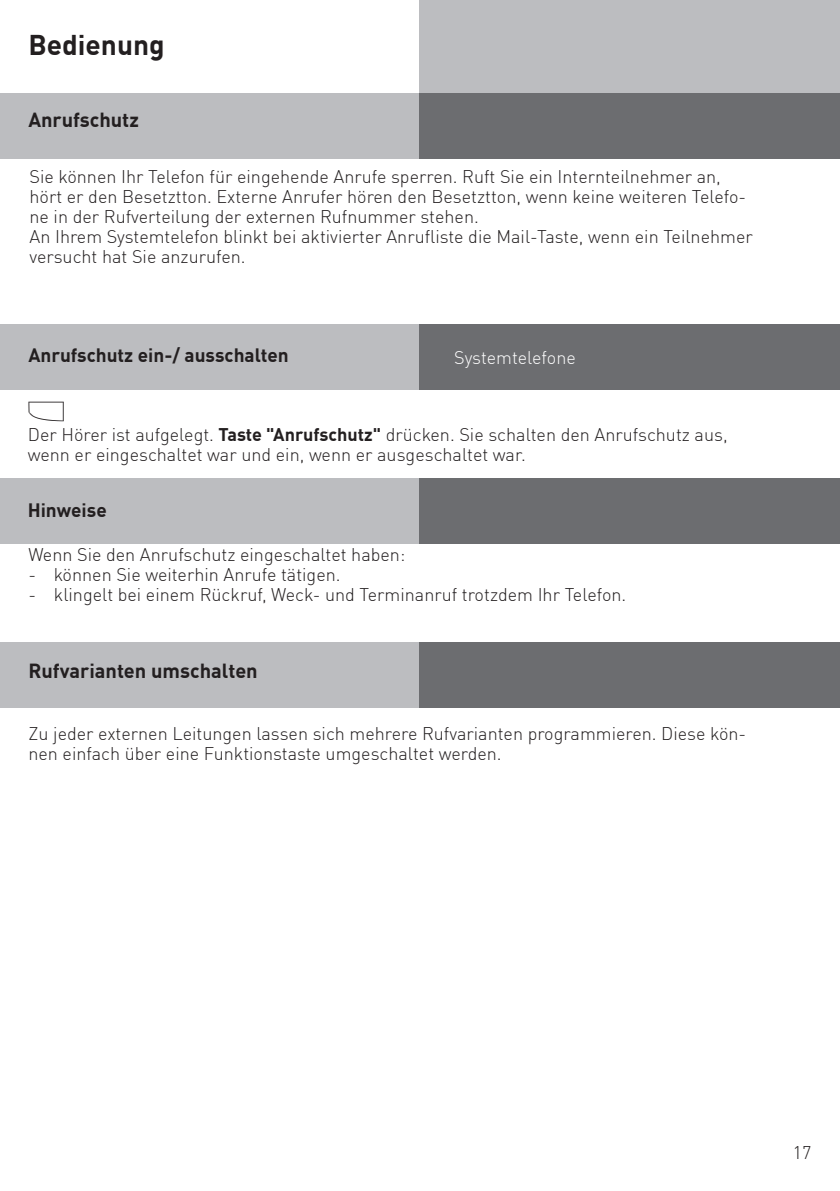
<style>
.page{position:relative;width:840px;height:1191px;background:#fff}
.page>*{position:absolute;margin:0;border:0;box-sizing:border-box;transform-origin:0 0}
.t1{font:32px "ST30";color:#231f20}
.t2{font:700 28px "DIN Offc";color:#231f20}
.t3{font:700 20px "DIN Offc";color:#231f20}
.t4{font:700 19px "DIN Offc";color:#231f20}
.t5{font:300 18px/20px "DIN Offc";color:#231f20}
.t6{font:300 18px "DIN Offc";letter-spacing:-.005em;color:#fff}
.s1{font-weight:700}
</style>
<div class="page">
<div style="left:420px;top:0;width:419px;height:94px;background:#bcbdc0"></div>
<div style="left:0;top:94px;width:420px;height:65px;background:#bcbdc0"></div>
<div style="left:420px;top:94px;width:419px;height:65px;background:#6c6d70"></div>
<div style="left:0;top:324px;width:420px;height:66px;background:#bcbdc0"></div>
<div style="left:419px;top:324px;width:420px;height:66px;background:#6c6d70"></div>
<div style="left:0;top:478px;width:420px;height:65px;background:#bcbdc0"></div>
<div style="left:420px;top:478px;width:419px;height:65px;background:#6c6d70"></div>
<div style="left:0;top:642px;width:420px;height:65px;background:#bcbdc0"></div>
<div style="left:419px;top:642px;width:420px;height:65px;background:#6c6d70"></div>
<h2 class="t2" style="left:28px;top:27px;width:138px">Bedienung</h2>
<p class="t3" style="left:28px;top:106px;width:112px">Anrufschutz</p>
<p class="t5" style="left:29px;top:166px;width:724px">Sie können Ihr Telefon für eingehende Anrufe sperren. Ruft Sie ein Internteilnehmer an, hört er den Besetztton. Externe Anrufer hören den Besetztton, wenn keine weiteren Telefo&shy;ne in der Rufverteilung der externen Rufnummer stehen.<br>An Ihrem Systemtelefon blinkt bei aktivierter Anrufliste die Mail-Taste, wenn ein Teilnehmer versucht hat Sie anzurufen.</p>
<p class="t4" style="left:28px;top:342px;width:262px">Anrufschutz ein-/ ausschalten</p>
<h1 class="t1" style="left:27px;top:398px;width:40px">%</h1>
<p class="t6" style="left:454px;top:346px;width:123px">Systemtelefone</p>
<p class="t5" style="left:28px;top:424px;width:701px">Der Hörer ist aufgelegt. <span class="s1">Taste "Anrufschutz"</span> drücken. Sie schalten den Anrufschutz aus, wenn er eingeschaltet war und ein, wenn er ausgeschaltet war.</p>
<p class="t4" style="left:28px;top:498px;width:81px">Hinweise</p>
<p class="t5" style="left:29px;top:544px;width:378px">Wenn Sie den Anrufschutz eingeschaltet haben:</p>
<p class="t5" style="left:28px;top:564px;width:313px">- können Sie weiterhin Anrufe tätigen.</p>
<p class="t5" style="left:28px;top:584px;width:599px">- klingelt bei einem Rückruf, Weck- und Terminanruf trotzdem Ihr Telefon.</p>
<p class="t3" style="left:28px;top:658px;width:231px">Rufvarianten umschalten</p>
<p class="t5" style="left:28px;top:723px;width:718px">Zu jeder externen Leitungen lassen sich mehrere Rufvarianten programmieren. Diese kön&shy;nen einfach über eine Funktionstaste umgeschaltet werden.</p>
<p class="t5" style="left:792px;top:1142px;width:20px">17</p>
</div>
